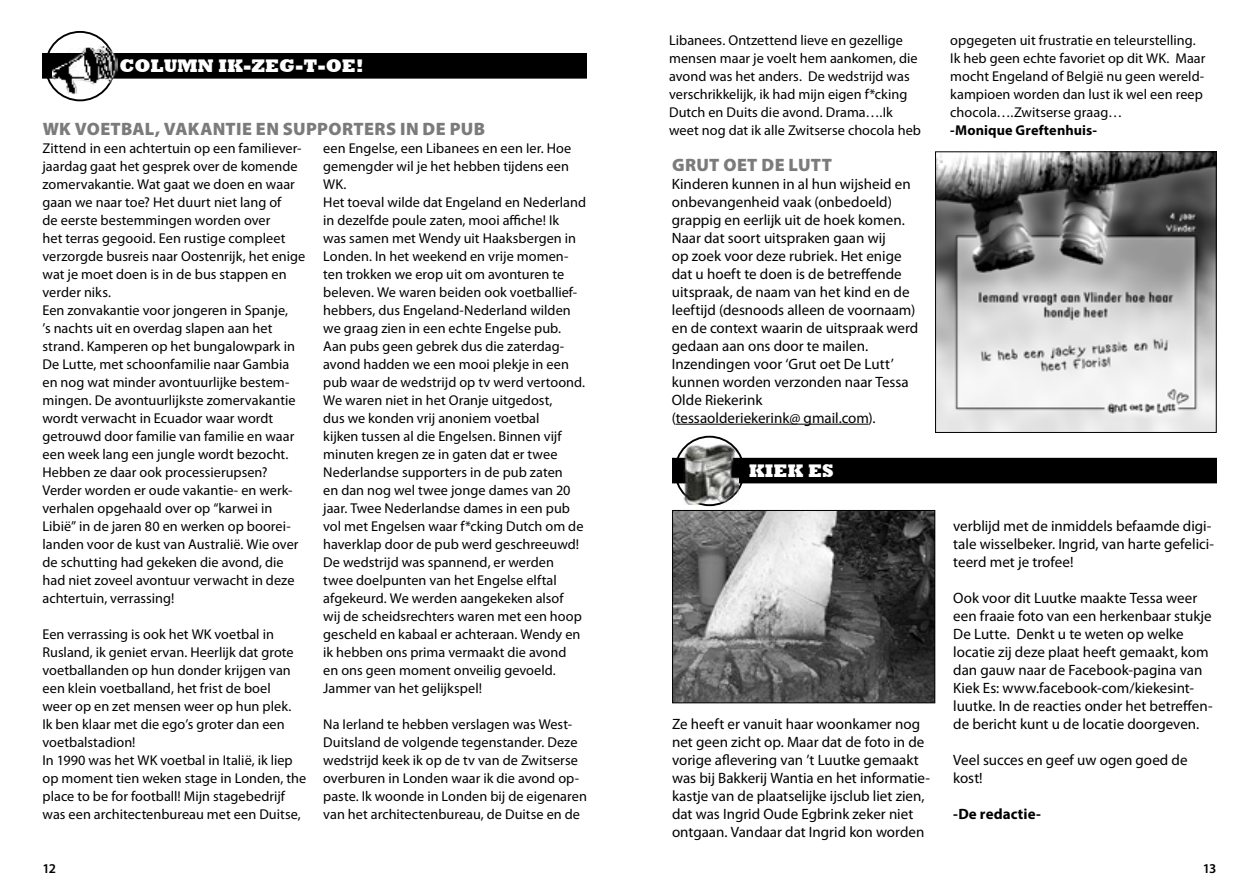
<style>
.page{position:relative;width:1259px;height:893px;background:#fff}
.page>*{position:absolute;margin:0;border:0;box-sizing:border-box;transform-origin:0 0}
.t1{font:800 18.75px "Rockwell";color:#fff}
.t2{font:900 18px "Myriad Pro";letter-spacing:.015em;color:#7c7b7b}
.t3{font:15px/18px "Myriad Pro";color:#000}
.t4{font:700 15px "Myriad Pro";letter-spacing:.005em;color:#000}
.t5{font:14.25px/18px "Myriad Pro";letter-spacing:.005em;color:#000}
.t6{font:700 14.25px "Myriad Pro";letter-spacing:.01em;color:#000}
.t7{font:600 13.5px "Myriad Pro";color:#000}
</style>
<div class="page">
<div style="left:43px;top:54px;width:544px;height:24px;background:#000"></div>
<div style="left:43px;top:53px;width:544px;height:26px;border:1px solid #000"></div>
<div style="left:45px;top:31px;width:70px;height:70px;border:2px solid #000;border-radius:50%"></div>
<img style="left:53px;top:35px;width:64px;height:64px">
<div style="left:672px;top:458px;width:544px;height:25px;background:#000"></div>
<div style="left:674px;top:436px;width:70px;height:70px;border:2px solid #000;border-radius:50%"></div>
<img style="left:682px;top:444px;width:56px;height:60px">
<img style="left:674px;top:512px;width:259px;height:189px">
<div style="left:672px;top:510px;width:263px;height:193px;border:1px solid #000"></div>
<hr style="left:676px;top:424px;width:192px;height:1px;background:#000">
<img style="left:937px;top:154px;width:277px;height:277px">
<div style="left:935px;top:152px;width:281px;height:281px;border:1px solid #000"></div>
<h1 class="t1" style="left:119px;top:55px;width:245px">COLUMN IK-ZEG-T-OE!</h1>
<p class="t2" style="left:43px;top:117px;width:444px">WK VOETBAL, VAKANTIE EN SUPPORTERS IN DE PUB</p>
<p class="t5" style="left:43px;top:139px;width:264px">Zittend in een achtertuin op een familiever&shy;jaardag gaat het gesprek over de komende zomervakantie. Wat gaat we doen en waar gaan we naar toe? Het duurt niet lang of<br>de eerste bestemmingen worden over<br>het terras gegooid. Een rustige compleet verzorgde busreis naar Oostenrijk, het enige wat je moet doen is in de bus stappen en verder niks.<br>Een zonvakantie voor jongeren in Spanje,<br>’s nachts uit en overdag slapen aan het strand. Kamperen op het bungalowpark in De Lutte, met schoonfamilie naar Gambia en nog wat minder avontuurlijke bestem&shy;mingen. De avontuurlijkste zomervakantie wordt verwacht in Ecuador waar wordt getrouwd door familie van familie en waar een week lang een jungle wordt bezocht.<br>Hebben ze daar ook processierupsen?<br>Verder worden er oude vakantie- en werk&shy;verhalen opgehaald over op “karwei in Libië” in de jaren 80 en werken op boorei&shy;landen voor de kust van Australië. Wie over de schutting had gekeken die avond, die had niet zoveel avontuur verwacht in deze achtertuin, verrassing!</p>
<p class="t5" style="left:43px;top:625px;width:265px">Een verrassing is ook het WK voetbal in Rusland, ik geniet ervan. Heerlijk dat grote voetballanden op hun donder krijgen van een klein voetballand, het frist de boel<br>weer op en zet mensen weer op hun plek.<br>Ik ben klaar met die ego’s groter dan een voetbalstadion!<br>In 1990 was het WK voetbal in Italië, ik liep op moment tien weken stage in Londen, the place to be for football! Mijn stagebedrijf was een architectenbureau met een Duitse,</p>
<p class="t5" style="left:323px;top:139px;width:264px">een Engelse, een Libanees en een Ier. Hoe gemengder wil je het hebben tijdens een WK.<br>Het toeval wilde dat Engeland en Nederland in dezelfde poule zaten, mooi affiche! Ik<br>was samen met Wendy uit Haaksbergen in Londen. In het weekend en vrije momen&shy;ten trokken we erop uit om avonturen te beleven. We waren beiden ook voetballief&shy;hebbers, dus Engeland-Nederland wilden we graag zien in een echte Engelse pub.<br>Aan pubs geen gebrek dus die zaterdag&shy;avond hadden we een mooi plekje in een pub waar de wedstrijd op tv werd vertoond.<br>We waren niet in het Oranje uitgedost,<br>dus we konden vrij anoniem voetbal<br>kijken tussen al die Engelsen. Binnen vijf minuten kregen ze in gaten dat er twee Nederlandse supporters in de pub zaten<br>en dan nog wel twee jonge dames van 20 jaar. Twee Nederlandse dames in een pub vol met Engelsen waar f*cking Dutch om de haverklap door de pub werd geschreeuwd!<br>De wedstrijd was spannend, er werden twee doelpunten van het Engelse elftal afgekeurd. We werden aangekeken alsof<br>wij de scheidsrechters waren met een hoop gescheld en kabaal er achteraan. Wendy en ik hebben ons prima vermaakt die avond<br>en ons geen moment onveilig gevoeld.<br>Jammer van het gelijkspel!</p>
<p class="t5" style="left:323px;top:714px;width:265px">Na Ierland te hebben verslagen was West-Duitsland de volgende tegenstander. Deze wedstrijd keek ik op de tv van de Zwitserse overburen in Londen waar ik die avond op&shy;paste. Ik woonde in Londen bij de eigenaren van het architectenbureau, de Duitse en de</p>
<p class="t5" style="left:669px;top:31px;width:253px">Libanees. Ontzettend lieve en gezellige mensen maar je voelt hem aankomen, die avond was het anders. De wedstrijd was verschrikkelijk, ik had mijn eigen f*cking Dutch en Duits die avond. Drama….Ik weet nog dat ik alle Zwitserse chocola heb</p>
<p class="t5" style="left:950px;top:31px;width:257px">opgegeten uit frustratie en teleurstelling.<br>Ik heb geen echte favoriet op dit WK. Maar mocht Engeland of België nu geen wereld&shy;kampioen worden dan lust ik wel een reep chocola….Zwitserse graag…</p>
<p class="t6" style="left:950px;top:121px;width:148px">-Monique Greftenhuis-</p>
<p class="t2" style="left:672px;top:153px;width:161px">GRUT OET DE LUTT</p>
<p class="t3" style="left:672px;top:174px;width:248px">Kinderen kunnen in al hun wijsheid en onbevangenheid vaak (onbedoeld) grappig en eerlijk uit de hoek komen.<br>Naar dat soort uitspraken gaan wij<br>op zoek voor deze rubriek. Het enige dat u hoeft te doen is de betreffende uitspraak, de naam van het kind en de leeftijd (desnoods alleen de voornaam) en de context waarin de uitspraak werd gedaan aan ons door te mailen.<br>Inzendingen voor ‘Grut oet De Lutt’ kunnen worden verzonden naar Tessa Olde Riekerink<br>(tessaolderiekerink@ gmail.com).</p>
<h1 class="t1" style="left:749px;top:460px;width:86px">KIEK ES</h1>
<p class="t3" style="left:672px;top:714px;width:259px">Ze heeft er vanuit haar woonkamer nog net geen zicht op. Maar dat de foto in de vorige aflevering van ’t Luutke gemaakt was bij Bakkerij Wantia en het informatie&shy;kastje van de plaatselijke ijsclub liet zien, dat was Ingrid Oude Egbrink zeker niet ontgaan. Vandaar dat Ingrid kon worden</p>
<p class="t3" style="left:953px;top:516px;width:262px">verblijd met de inmiddels befaamde digi&shy;tale wisselbeker. Ingrid, van harte gefelici&shy;teerd met je trofee!</p>
<p class="t3" style="left:953px;top:588px;width:261px">Ook voor dit Luutke maakte Tessa weer een fraaie foto van een herkenbaar stukje De Lutte. Denkt u te weten op welke locatie zij deze plaat heeft gemaakt, kom dan gauw naar de Facebook-pagina van Kiek Es: www.facebook-com/kiekesint&shy;luutke. In de reacties onder het betreffen&shy;de bericht kunt u de locatie doorgeven.</p>
<p class="t3" style="left:953px;top:750px;width:236px">Veel succes en geef uw ogen goed de kost!</p>
<p class="t4" style="left:953px;top:804px;width:89px">-De redactie-</p>
<p class="t7" style="left:43px;top:860px;width:15px">12</p>
<p class="t7" style="left:1202px;top:860px;width:15px">13</p>
</div>
